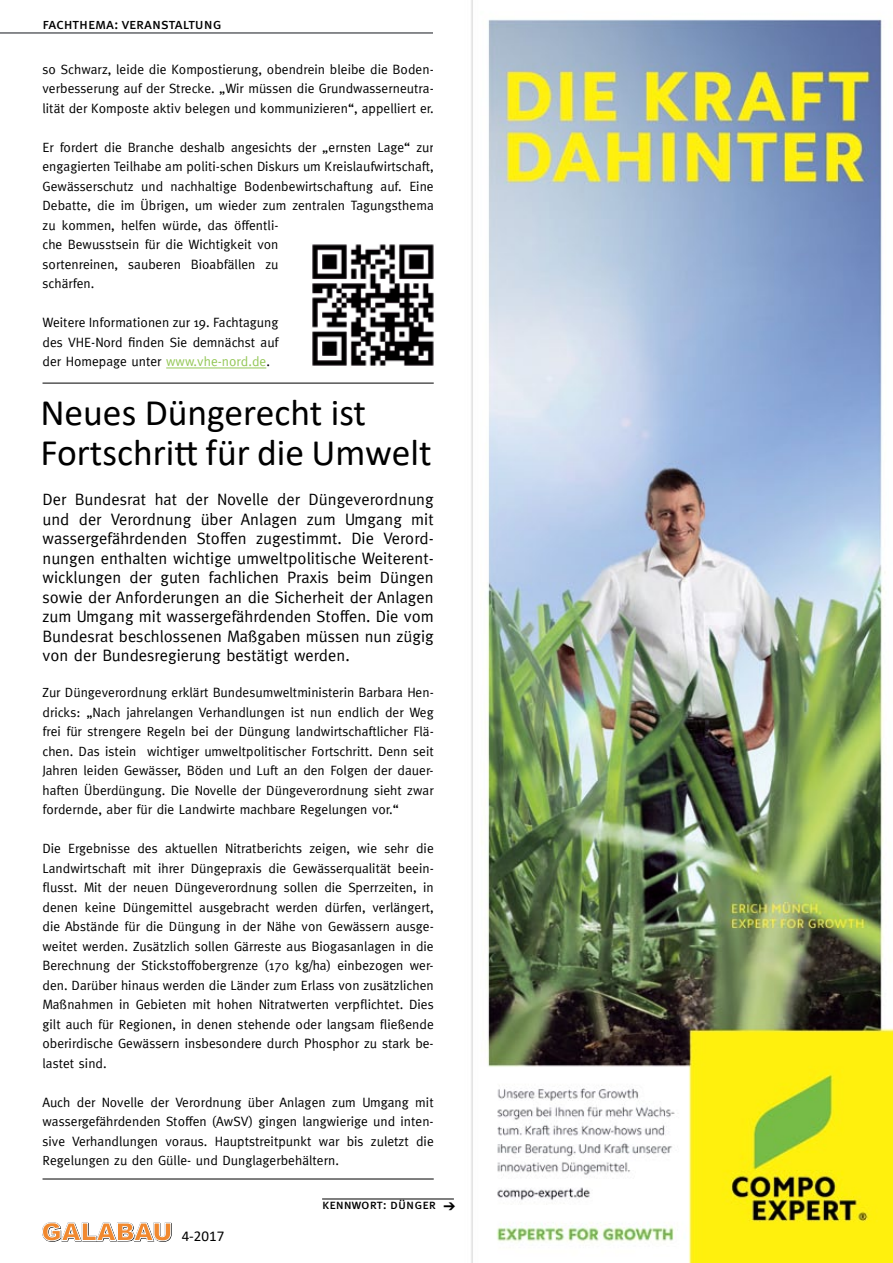
<style>
.page{position:relative;width:893px;height:1263px;background:#fff}
.page>*{position:absolute;margin:0;border:0;box-sizing:border-box;transform-origin:0 0}
.t1{font:37.5px/40.5px "Calibri";color:#000}
.t2{font:16.5px/19.5px "Meta";letter-spacing:.005em;color:#000;text-align:justify}
.t3{font:15px "Meta Book Caps";letter-spacing:-.01em;color:#000}
.t4{font:15px "Calibri";color:#000}
.t5{font:13.5px/19.5px "Meta";letter-spacing:.005em;color:#000;text-align:justify}
.t6{font:13.5px "Meta Book Caps";color:#000}
.s1{color:#94c757}
</style>
<div class="page">
<hr style="left:0;top:32px;width:850px;height:2px;background:#636569">
<svg style="left:42px;top:1222px;width:130px;height:19px"></svg>
<hr style="left:166px;top:368px;width:100px;height:1px;background:#94c757">
<div style="left:434px;top:0;width:459px;height:1263px;background:#fff"></div>
<img style="left:471px;top:0;width:422px;height:1263px">
<hr style="left:43px;top:383px;width:391px;height:1px;background:#000">
<img style="left:312px;top:244px;width:122px;height:122px">
<hr style="left:322px;top:1198px;width:132px;height:1px;background:#000">
<hr style="left:43px;top:1178px;width:391px;height:1px;background:#000">
<p class="t3" style="left:43px;top:15px;width:181px">fachthema: veranstaltung</p>
<p class="t5" style="left:43px;top:59px;width:393px">so Schwarz, leide die Kompostierung, obendrein bleibe die Boden&shy;verbesserung auf der Strecke. „Wir müssen die Grundwasserneutra&shy;lität der Komposte aktiv belegen und kommunizieren“, appelliert er.</p>
<p class="t5" style="left:43px;top:137px;width:393px;text-align:left">Er fordert die Branche deshalb angesichts der „ernsten Lage“ zur engagierten Teilhabe am politi-schen Diskurs um Kreislaufwirtschaft, Gewässerschutz und nachhaltige Bodenbewirtschaftung auf. Eine Debatte, die im Übrigen, um wieder zum zentralen Tagungsthema zu kommen, helfen würde, das öffentli-<br>che Bewusstsein für die Wichtigkeit von<br>sortenreinen, sauberen Bioabfällen zu<br>schärfen.</p>
<p class="t5" style="left:43px;top:312px;width:237px">Weitere Informationen zur 19. Fachtagung des VHE-Nord finden Sie demnächst auf der Homepage unter <span class="s1">www.vhe-nord.de</span>.</p>
<h1 class="t1" style="left:40px;top:391px;width:393px">Neues Düngerecht ist<br>Fortschritt für die Umwelt</h1>
<p class="t2" style="left:43px;top:490px;width:393px">Der Bundesrat hat der Novelle der Düngeverordnung und der Verordnung über Anlagen zum Umgang mit wassergefährdenden Stoffen zugestimmt. Die Verord&shy;nungen enthalten wichtige umweltpolitische Weiterent&shy;wicklungen der guten fachlichen Praxis beim Düngen sowie der Anforderungen an die Sicherheit der Anlagen zum Umgang mit wassergefährdenden Stoffen. Die vom Bundesrat beschlossenen Maßgaben müssen nun zügig von der Bundesregierung bestätigt werden.</p>
<p class="t5" style="left:43px;top:683px;width:393px">Zur Düngeverordnung erklärt Bundesumweltministerin Barbara Hen&shy;dricks: „Nach jahrelangen Verhandlungen ist nun endlich der Weg frei für strengere Regeln bei der Düngung landwirtschaftlicher Flä&shy;chen. Das istein wichtiger umweltpolitischer Fortschritt. Denn seit Jahren leiden Gewässer, Böden und Luft an den Folgen der dauer&shy;haften Überdüngung. Die Novelle der Düngeverordnung sieht zwar fordernde, aber für die Landwirte machbare Regelungen vor.“</p>
<p class="t5" style="left:43px;top:839px;width:393px">Die Ergebnisse des aktuellen Nitratberichts zeigen, wie sehr die Landwirtschaft mit ihrer Düngepraxis die Gewässerqualität beein&shy;flusst. Mit der neuen Düngeverordnung sollen die Sperrzeiten, in denen keine Düngemittel ausgebracht werden dürfen, verlängert, die Abstände für die Düngung in der Nähe von Gewässern ausge&shy;weitet werden. Zusätzlich sollen Gärreste aus Biogasanlagen in die Berechnung der Stickstoffobergrenze (170 kg/ha) einbezogen wer&shy;den. Darüber hinaus werden die Länder zum Erlass von zusätzlichen Maßnahmen in Gebieten mit hohen Nitratwerten verpflichtet. Dies gilt auch für Regionen, in denen stehende oder langsam fließende oberirdische Gewässern insbesondere durch Phosphor zu stark be&shy;lastet sind.</p>
<p class="t5" style="left:43px;top:1092px;width:393px">Auch der Novelle der Verordnung über Anlagen zum Umgang mit wassergefährdenden Stoffen (AwSV) gingen langwierige und inten&shy;sive Verhandlungen voraus. Hauptstreitpunkt war bis zuletzt die Regelungen zu den Gülle- und Dunglagerbehältern.</p>
<p class="t6" style="left:322px;top:1196px;width:115px">kennwort: dünger</p>
<p class="t4" style="left:182px;top:1226px;width:44px">4-2017</p>
</div>
